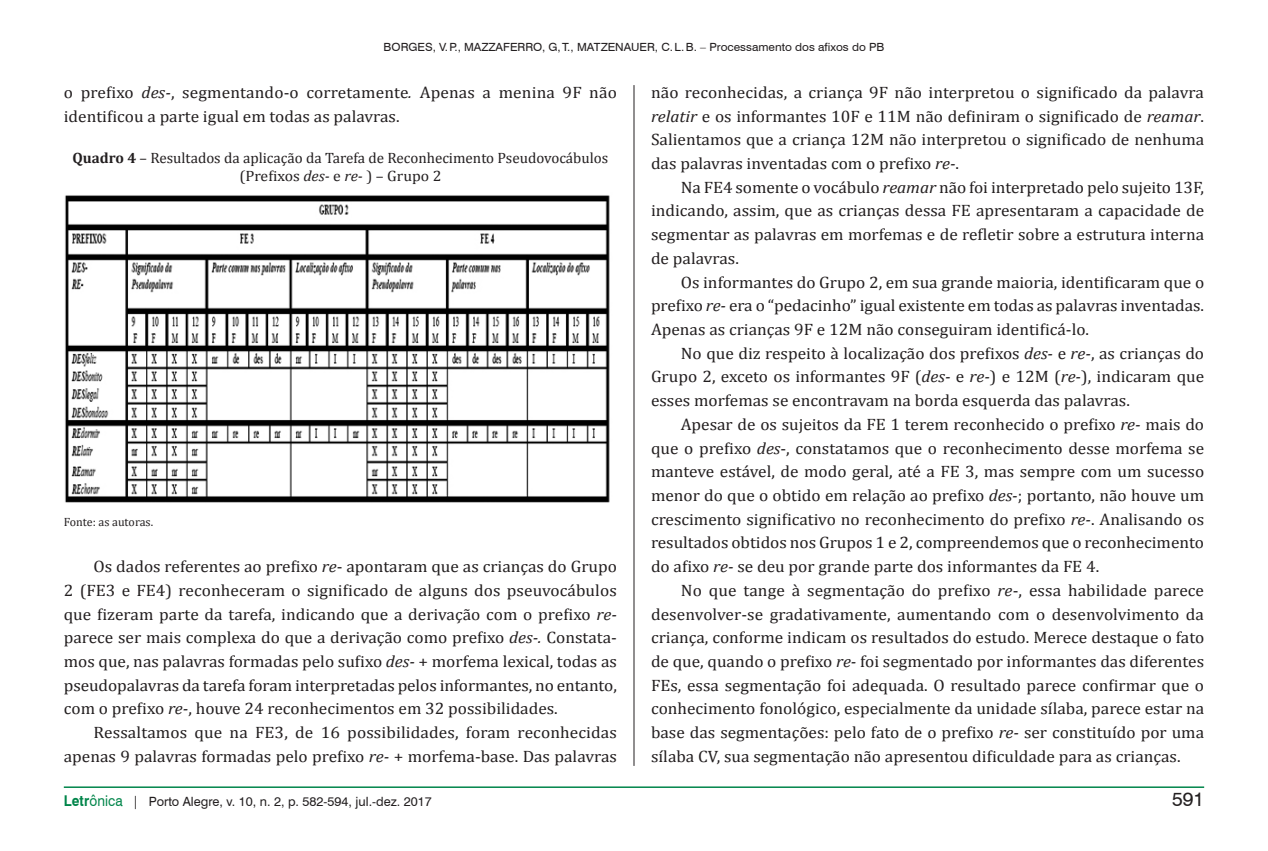
<style>
.page{position:relative;width:1268px;height:851px;background:#fff}
.page>*{position:absolute;margin:0;border:0;box-sizing:border-box;transform-origin:0 0}
.t1{font:19.5px "Swiss 721 BT";color:#231f20}
.t2{font:16.5px/23.7px "Cambria";color:#231f20;text-align:justify;scale:1.05 1}
.t3{font:15px/18px "Cambria";color:#231f20;text-align:center}
.t4{font:12.75px "Swiss 721 BT";color:#231f20}
.t5{font:12px "Cambria";color:#231f20}
.t6{font:11.25px "Swiss 721 BT";color:#231f20;scale:1.05 1}
.s1{font-style:italic}
.s2{font-weight:700}
.s3{font-weight:700;font-size:14.85px;color:#00854a}
.s4{font-size:14.85px;color:#00854a}
.s5{font-size:13.2px}
</style>
<div class="page">
<hr style="left:64px;top:786px;width:1139px;height:1px;background:#00854a">
<hr style="left:633px;top:85px;width:1px;height:680px;background:#231f20">
<img style="left:65px;top:195px;width:545px;height:308px">
<p class="t6" style="left:383px;top:40px;width:25px">Borges</p>
<p class="t6" style="left:432px;top:40px;width:82px">, V.P., Mazzaferr</p>
<p class="t6" style="left:533px;top:40px;width:80px">o, G,T., Matzenauer</p>
<p class="t6" style="left:654px;top:40px;width:220px">, C.L.B. – Processamento dos afixos do PB</p>
<p class="t2" style="left:64px;top:80px;width:528px">o prefixo <span class="s1">des-</span>, segmentando-o corretamente<span class="s1">.</span> Apenas a menina 9F não identificou a parte igual em todas as palavras.</p>
<p class="t3" style="left:72px;top:149px;width:537px"><span class="s2">Quadro 4</span> – Resultados da aplicação da Tarefa de Reconhecimento Pseudovocábulos (Prefixos <span class="s1">des-</span> e <span class="s1">re-</span> ) – Grupo 2</p>
<p class="t5" style="left:64px;top:514px;width:91px">Fonte: as autoras.</p>
<p class="t2" style="left:64px;top:554px;width:528px;text-indent:30px">Os dados referentes ao prefixo <span class="s1">re</span>- apontaram que as crianças do Grupo 2 (FE3 e FE4) reconheceram o significado de alguns dos pseuvocábulos que fizeram parte da tarefa, indicando que a derivação com o prefixo <span class="s1">re&shy;</span>parece ser mais complexa do que a derivação como prefixo <span class="s1">des-.</span> Constata&shy;mos que, nas palavras formadas pelo sufixo <span class="s1">des-</span> + morfema lexical, todas as pseudopalavras da tarefa foram interpretadas pelos informantes, no entanto, com o prefixo <span class="s1">re-</span>, houve 24 reconhecimentos em 32 possibilidades.</p>
<p class="t2" style="left:64px;top:720px;width:528px;text-align:right">Ressaltamos que na FE3, de 16 possibilidades, foram reconhecidas apenas 9 palavras formadas pelo prefixo <span class="s1">re-</span> + morfema-base. Das palavras</p>
<p class="t4" style="left:64px;top:794px;width:369px"><span class="s3">Letr</span><span class="s4">ônica</span> <span class="s5">|</span> Porto Alegre, v. 10, n. 2, p. 582-594, jul.-dez. 2017</p>
<p class="t2" style="left:651px;top:80px;width:528px">não reconhecidas, a criança 9F não interpretou o significado da palavra <span class="s1">relatir</span> e os informantes 10F e 11M não definiram o significado de <span class="s1">reamar</span>.<br>Salientamos que a criança 12M não interpretou o significado de nenhuma das palavras inventadas com o prefixo <span class="s1">re-</span>.</p>
<p class="t2" style="left:651px;top:175px;width:528px;text-indent:30px">Na FE4 somente o vocábulo <span class="s1">reamar</span> não foi interpretado pelo sujeito 13F, indicando, assim, que as crianças dessa FE apresentaram a capacidade de segmentar as palavras em morfemas e de refletir sobre a estrutura interna de palavras.</p>
<p class="t2" style="left:651px;top:270px;width:528px;text-indent:30px">Os informantes do Grupo 2, em sua grande maioria, identificaram que o prefixo <span class="s1">re-</span> era o “pedacinho” igual existente em todas as palavras inventadas.<br>Apenas as crianças 9F e 12M não conseguiram identificá-lo.</p>
<p class="t2" style="left:651px;top:341px;width:528px;text-indent:30px">No que diz respeito à localização dos prefixos <span class="s1">des-</span> e <span class="s1">re-</span>, as crianças do Grupo 2, exceto os informantes 9F (<span class="s1">des-</span> e <span class="s1">re-</span>) e 12M (<span class="s1">re-</span>), indicaram que esses morfemas se encontravam na borda esquerda das palavras.</p>
<p class="t2" style="left:651px;top:412px;width:528px;text-indent:30px">Apesar de os sujeitos da FE 1 terem reconhecido o prefixo <span class="s1">re-</span> mais do que o prefixo <span class="s1">des</span>-, constatamos que o reconhecimento desse morfema se manteve estável, de modo geral, até a FE 3, mas sempre com um sucesso menor do que o obtido em relação ao prefixo <span class="s1">des-</span>; portanto, não houve um crescimento significativo no reconhecimento do prefixo <span class="s1">re-</span>. Analisando os resultados obtidos nos Grupos 1 e 2, compreendemos que o reconhecimento do afixo <span class="s1">re-</span> se deu por grande parte dos informantes da FE 4.</p>
<p class="t2" style="left:651px;top:578px;width:528px;text-indent:30px">No que tange à segmentação do prefixo <span class="s1">re</span>-, essa habilidade parece desenvolver-se gradativamente, aumentando com o desenvolvimento da criança, conforme indicam os resultados do estudo. Merece destaque o fato de que, quando o prefixo <span class="s1">re-</span> foi segmentado por informantes das diferentes FEs, essa segmentação foi adequada. O resultado parece confirmar que o conhecimento fonológico, especialmente da unidade sílaba, parece estar na base das segmentações: pelo fato de o prefixo <span class="s1">re-</span> ser constituído por uma sílaba CV, sua segmentação não apresentou dificuldade para as crianças.</p>
<p class="t1" style="left:1171px;top:787px;width:34px">591</p>
</div>
